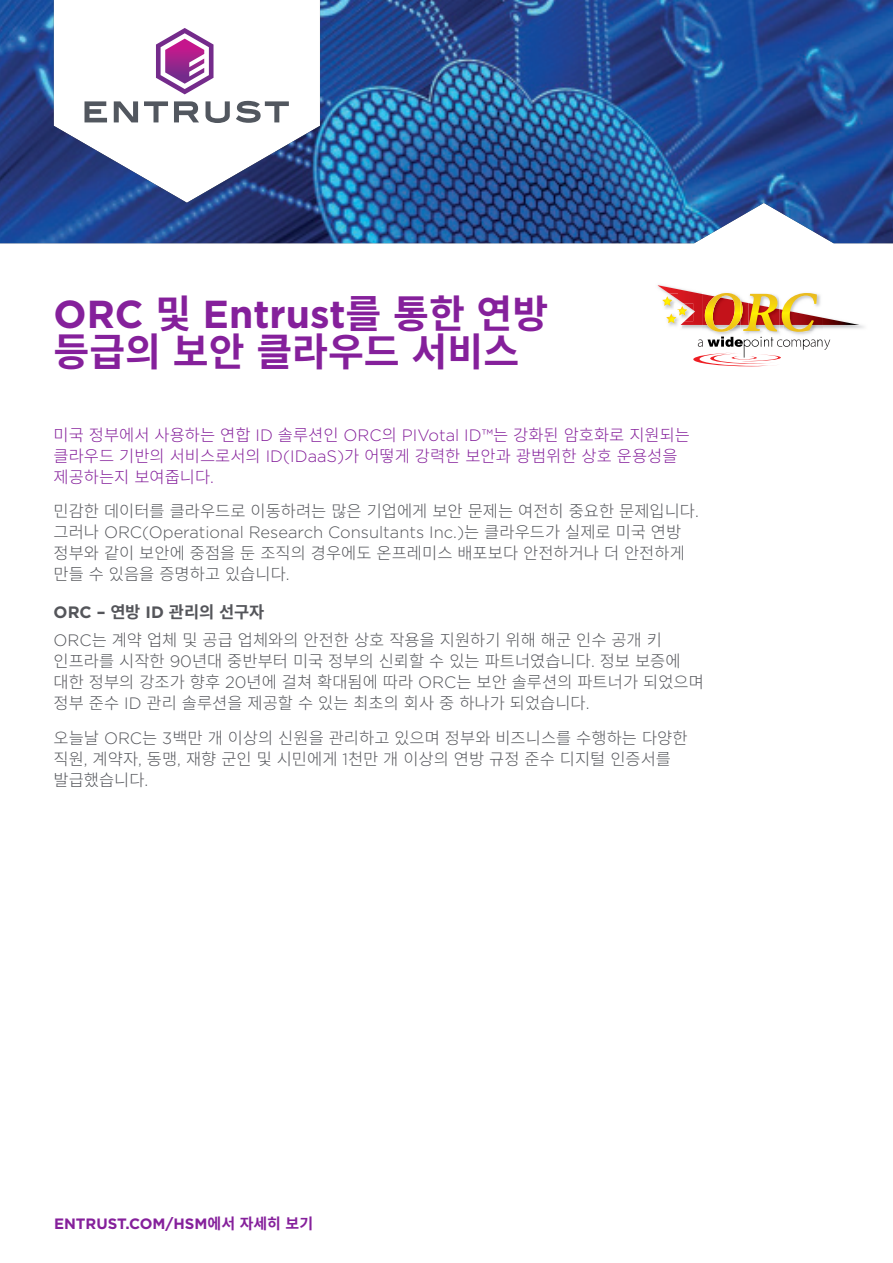
<style>
.page{position:relative;width:893px;height:1263px;background:#fff}
.page>*{position:absolute;margin:0;border:0;box-sizing:border-box;transform-origin:0 0}
.t1{font:700 39px "Gotham";color:#85209b}
.t2{font:700 39px "Noto Sans CJ Kkr";color:#85209b}
.t3{font:300 16.5px/21px "Noto Sans CJ Kkr";color:#54555a}
.t4{font:300 16.5px/21px "Noto Sans CJ Kkr";color:#85209b}
.t5{font:300 16.5px "Gotham";color:#54555a}
.t6{font:700 15px "Gotham";color:#85209b}
.s1{font-family:"Noto Sans CJ Kkr"}
.s2{font-family:"Gotham"}
.s3{font-family:"Gotham";font-weight:700}
.s4{font-weight:700}
</style>
<div class="page">
<img style="left:0;top:0;width:893px;height:243px">
<svg style="left:658px;top:285px;width:201px;height:81px"></svg>
<h1 class="t1" style="left:54px;top:289px;width:496px">ORC <span class="s1">및</span> Entrust<span class="s1">를 통한 연방</span></h1>
<h1 class="t2" style="left:54px;top:329px;width:467px">등급의 보안 클라우드 서비스</h1>
<p class="t4" style="left:54px;top:424px;width:638px">미국 정부에서 사용하는 연합 <span class="s2">ID</span> 솔루션인 <span class="s2">ORC</span>의 <span class="s2">PIVotal ID™</span>는 강화된 암호화로 지원되는 클라우드 기반의 서비스로서의 <span class="s2">ID(IDaaS)</span>가 어떻게 강력한 보안과 광범위한 상호 운용성을 제공하는지 보여줍니다<span class="s2">.</span></p>
<p class="t3" style="left:54px;top:501px;width:647px">민감한 데이터를 클라우드로 이동하려는 많은 기업에게 보안 문제는 여전히 중요한 문제입니다<span class="s2">.</span></p>
<p class="t5" style="left:54px;top:522px;width:629px"><span class="s1">그러나</span> ORC(Operational Research Consultants Inc.)<span class="s1">는 클라우드가 실제로 미국 연방</span></p>
<p class="t3" style="left:54px;top:543px;width:633px">정부와 같이 보안에 중점을 둔 조직의 경우에도 온프레미스 배포보다 안전하거나 더 안전하게 만들 수 있음을 증명하고 있습니다<span class="s2">.</span></p>
<p class="t3" style="left:54px;top:599px;width:610px;line-height:27.8px"><span class="s3">ORC –</span> <span class="s4">연방</span> <span class="s3">ID</span> <span class="s4">관리의 선구자<br></span><span class="s2">ORC</span>는 계약 업체 및 공급 업체와의 안전한 상호 작용을 지원하기 위해 해군 인수 공개 키</p>
<p class="t3" style="left:54px;top:651px;width:652px">인프라를 시작한 <span class="s2">90</span>년대 중반부터 미국 정부의 신뢰할 수 있는 파트너였습니다<span class="s2">.</span> 정보 보증에 대한 정부의 강조가 향후 <span class="s2">20</span>년에 걸쳐 확대됨에 따라 <span class="s2">ORC</span>는 보안 솔루션의 파트너가 되었으며 정부 준수 <span class="s2">ID</span> 관리 솔루션을 제공할 수 있는 최초의 회사 중 하나가 되었습니다<span class="s2">.</span></p>
<p class="t3" style="left:54px;top:727px;width:635px">오늘날 <span class="s2">ORC</span>는 <span class="s2">3</span>백만 개 이상의 신원을 관리하고 있으며 정부와 비즈니스를 수행하는 다양한 직원<span class="s2">,</span> 계약자<span class="s2">,</span> 동맹<span class="s2">,</span> 재향 군인 및 시민에게 <span class="s2">1</span>천만 개 이상의 연방 규정 준수 디지털 인증서를 발급했습니다<span class="s2">.</span></p>
<p class="t6" style="left:54px;top:1214px;width:261px">ENTRUST.COM/HSM<span class="s1">에서 자세히 보기</span></p>
</div>
